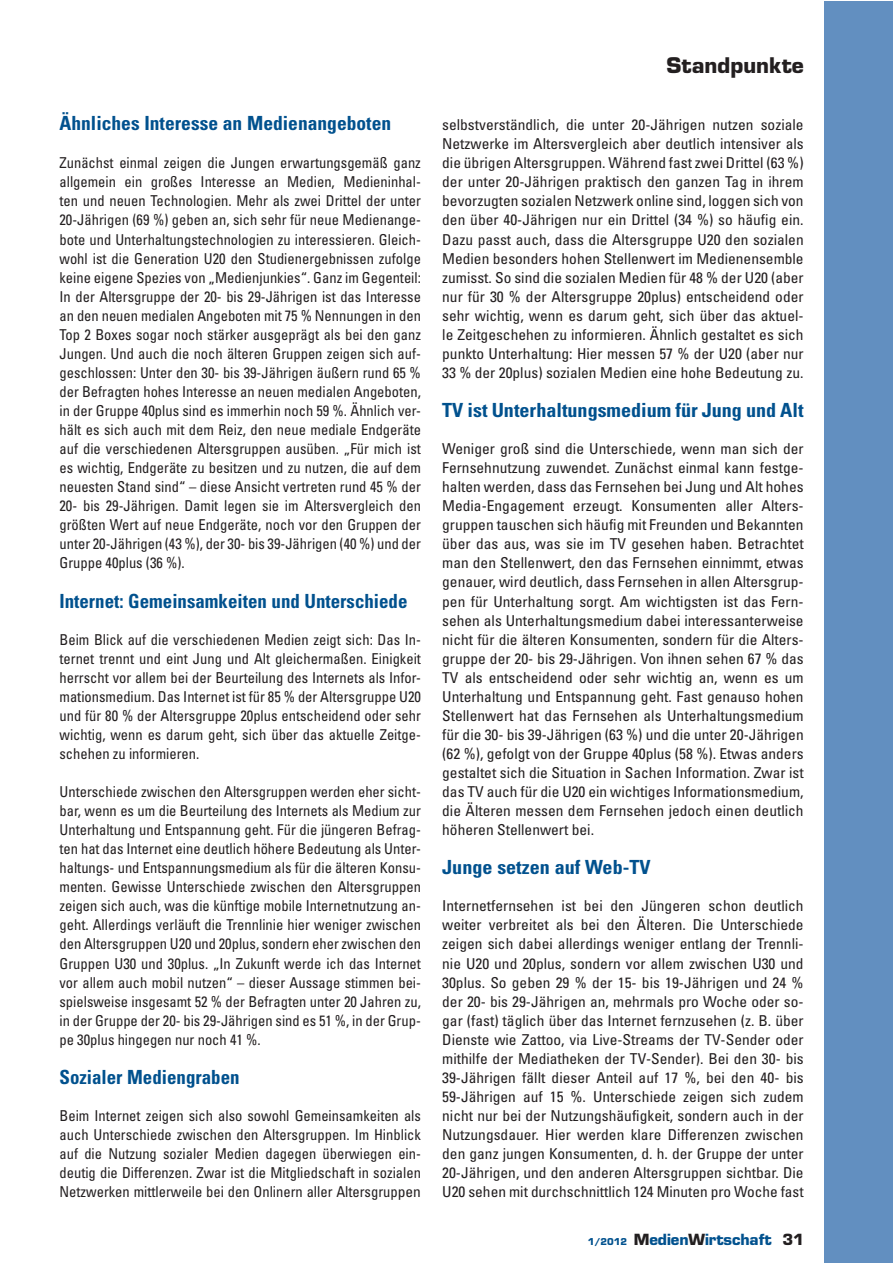
<style>
.page{position:relative;width:893px;height:1263px;background:#fff}
.page>*{position:absolute;margin:0;border:0;box-sizing:border-box;transform-origin:0 0}
.t1{font:700 21px "Eurostile";color:#231f20}
.t2{font:700 condensed 19.5px "Univers";color:#01518e}
.t3{font:condensed 15px/19px "Univers";color:#231f20;text-align:justify}
.t4{font:700 15px "Eurostile";letter-spacing:-.005em;color:#01518e}
.s1{font-size:9.3px}
.s2{color:#231f20}
</style>
<div class="page">
<div style="left:825px;top:1px;width:67px;height:1262px;background:#628fc0"></div>
<h2 class="t2" style="left:60px;top:111px;width:333px">Ähnliches Interesse an Medienangeboten</h2>
<p class="t3" style="left:60px;top:153px;width:363px">Zunächst einmal zeigen die Jungen erwartungsgemäß ganz allgemein ein großes Interesse an Medien, Medieninhal&shy;ten und neuen Technologien. Mehr als zwei Drittel der unter 20-Jährigen (69 %) geben an, sich sehr für neue Medienange&shy;bote und Unterhaltungstechnologien zu interessieren. Gleich&shy;wohl ist die Generation U20 den Studienergebnissen zufolge keine eigene Spezies von „Medienjunkies“. Ganz im Gegenteil:<br>In der Altersgruppe der 20- bis 29-Jährigen ist das Interesse an den neuen medialen Angeboten mit 75 % Nennungen in den Top 2 Boxes sogar noch stärker ausgeprägt als bei den ganz Jungen. Und auch die noch älteren Gruppen zeigen sich auf&shy;geschlossen: Unter den 30- bis 39-Jährigen äußern rund 65 % der Befragten hohes Interesse an neuen medialen Angeboten, in der Gruppe 40plus sind es immerhin noch 59 %. Ähnlich ver&shy;hält es sich auch mit dem Reiz, den neue mediale Endgeräte auf die verschiedenen Altersgruppen ausüben. „Für mich ist es wichtig, Endgeräte zu besitzen und zu nutzen, die auf dem neuesten Stand sind“ – diese Ansicht vertreten rund 45 % der 20- bis 29-Jährigen. Damit legen sie im Altersvergleich den größten Wert auf neue Endgeräte, noch vor den Gruppen der unter 20-Jährigen (43 %), der 30- bis 39-Jährigen (40 %) und der Gruppe 40plus (36 %).</p>
<h2 class="t2" style="left:60px;top:589px;width:349px">Internet: Gemeinsamkeiten und Unterschiede</h2>
<p class="t3" style="left:60px;top:629px;width:363px">Beim Blick auf die verschiedenen Medien zeigt sich: Das In&shy;ternet trennt und eint Jung und Alt gleichermaßen. Einigkeit herrscht vor allem bei der Beurteilung des Internets als Infor&shy;mationsmedium. Das Internet ist für 85 % der Altersgruppe U20 und für 80 % der Altersgruppe 20plus entscheidend oder sehr wichtig, wenn es darum geht, sich über das aktuelle Zeitge&shy;schehen zu informieren.</p>
<p class="t3" style="left:60px;top:782px;width:363px">Unterschiede zwischen den Altersgruppen werden eher sicht&shy;bar, wenn es um die Beurteilung des Internets als Medium zur Unterhaltung und Entspannung geht. Für die jüngeren Befrag&shy;ten hat das Internet eine deutlich höhere Bedeutung als Unter&shy;haltungs- und Entspannungsmedium als für die älteren Konsu&shy;menten. Gewisse Unterschiede zwischen den Altersgruppen zeigen sich auch, was die künftige mobile Internetnutzung an&shy;geht. Allerdings verläuft die Trennlinie hier weniger zwischen den Altersgruppen U20 und 20plus, sondern eher zwischen den Gruppen U30 und 30plus. „In Zukunft werde ich das Internet vor allem auch mobil nutzen“ – dieser Aussage stimmen bei&shy;spielsweise insgesamt 52 % der Befragten unter 20 Jahren zu, in der Gruppe der 20- bis 29-Jährigen sind es 51 %, in der Grup&shy;pe 30plus hingegen nur noch 41 %.</p>
<h2 class="t2" style="left:60px;top:1065px;width:182px">Sozialer Mediengraben</h2>
<p class="t3" style="left:60px;top:1106px;width:363px">Beim Internet zeigen sich also sowohl Gemeinsamkeiten als auch Unterschiede zwischen den Altersgruppen. Im Hinblick auf die Nutzung sozialer Medien dagegen überwiegen ein&shy;deutig die Differenzen. Zwar ist die Mitgliedschaft in sozialen Netzwerken mittlerweile bei den Onlinern aller Altersgruppen</p>
<h1 class="t1" style="left:666px;top:52px;width:139px">Standpunkte</h1>
<p class="t3" style="left:442px;top:115px;width:363px">selbstverständlich, die unter 20-Jährigen nutzen soziale Netzwerke im Altersvergleich aber deutlich intensiver als die übrigen Altersgruppen. Während fast zwei Drittel (63 %) der unter 20-Jährigen praktisch den ganzen Tag in ihrem bevorzugten sozialen Netzwerk online sind, loggen sich von den über 40-Jährigen nur ein Drittel (34 %) so häufig ein.<br>Dazu passt auch, dass die Altersgruppe U20 den sozialen Medien besonders hohen Stellenwert im Medienensemble zumisst. So sind die sozialen Medien für 48 % der U20 (aber nur für 30 % der Altersgruppe 20plus) entscheidend oder sehr wichtig, wenn es darum geht, sich über das aktuel&shy;le Zeitgeschehen zu informieren. Ähnlich gestaltet es sich punkto Unterhaltung: Hier messen 57 % der U20 (aber nur 33 % der 20plus) sozialen Medien eine hohe Bedeutung zu.</p>
<h2 class="t2" style="left:442px;top:398px;width:363px">TV ist Unterhaltungsmedium für Jung und Alt</h2>
<p class="t3" style="left:442px;top:439px;width:363px">Weniger groß sind die Unterschiede, wenn man sich der Fernsehnutzung zuwendet. Zunächst einmal kann festge&shy;halten werden, dass das Fernsehen bei Jung und Alt hohes Media-Engagement erzeugt. Konsumenten aller Alters&shy;gruppen tauschen sich häufig mit Freunden und Bekannten über das aus, was sie im TV gesehen haben. Betrachtet man den Stellenwert, den das Fernsehen einnimmt, etwas genauer, wird deutlich, dass Fernsehen in allen Altersgrup&shy;pen für Unterhaltung sorgt. Am wichtigsten ist das Fern&shy;sehen als Unterhaltungsmedium dabei interessanterweise nicht für die älteren Konsumenten, sondern für die Alters&shy;gruppe der 20- bis 29-Jährigen. Von ihnen sehen 67 % das TV als entscheidend oder sehr wichtig an, wenn es um Unterhaltung und Entspannung geht. Fast genauso hohen Stellenwert hat das Fernsehen als Unterhaltungsmedium für die 30- bis 39-Jährigen (63 %) und die unter 20-Jährigen (62 %), gefolgt von der Gruppe 40plus (58 %). Etwas anders gestaltet sich die Situation in Sachen Information. Zwar ist das TV auch für die U20 ein wichtiges Informationsmedium, die Älteren messen dem Fernsehen jedoch einen deutlich höheren Stellenwert bei.</p>
<h2 class="t2" style="left:442px;top:855px;width:210px">Junge setzen auf Web-TV</h2>
<p class="t3" style="left:442px;top:896px;width:363px">Internetfernsehen ist bei den Jüngeren schon deutlich weiter verbreitet als bei den Älteren. Die Unterschiede zeigen sich dabei allerdings weniger entlang der Trennli&shy;nie U20 und 20plus, sondern vor allem zwischen U30 und 30plus. So geben 29 % der 15- bis 19-Jährigen und 24 % der 20- bis 29-Jährigen an, mehrmals pro Woche oder so&shy;gar (fast) täglich über das Internet fernzusehen (z. B. über Dienste wie Zattoo, via Live-Streams der TV-Sender oder mithilfe der Mediatheken der TV-Sender). Bei den 30- bis 39-Jährigen fällt dieser Anteil auf 17 %, bei den 40- bis 59-Jährigen auf 15 %. Unterschiede zeigen sich zudem nicht nur bei der Nutzungshäufigkeit, sondern auch in der Nutzungsdauer. Hier werden klare Differenzen zwischen den ganz jungen Konsumenten, d. h. der Gruppe der unter 20-Jährigen, und den anderen Altersgruppen sichtbar. Die U20 sehen mit durchschnittlich 124 Minuten pro Woche fast</p>
<p class="t4" style="left:588px;top:1230px;width:217px"><span class="s1">1/2012</span> <span class="s2">M</span>edien<span class="s2">W</span>irtschaft <span class="s2">31</span></p>
</div>
